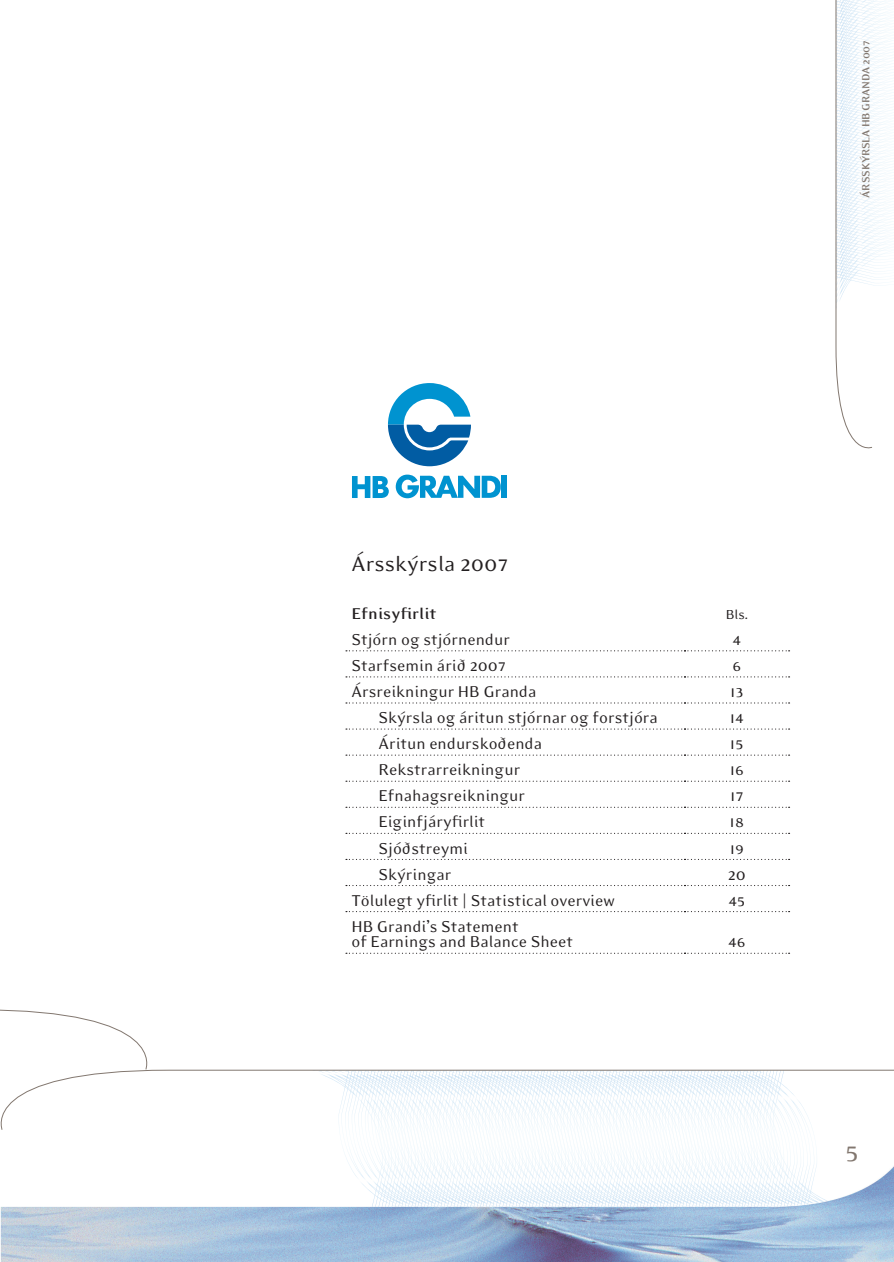
<style>
.page{position:relative;width:894px;height:1262px;background:#fff}
.page>*{position:absolute;margin:0;border:0;box-sizing:border-box;transform-origin:0 0}
.t1{font:30px "Eidetic Modern";color:#82776f}
.t2{font:24px "Eidetic Modern";color:#231f20}
.t3{font:18px/15.6px "Eidetic Modern";color:#231f20}
.t4{font:700 18px "Eidetic Modern";color:#231f20}
.t5{font:15px "Eidetic Modern";color:#231f20}
.t6{font:700 12px "Eidetic Modern";letter-spacing:-.02em;color:#82776f}
</style>
<div class="page">
<svg style="left:581px;top:1130px;width:194px;height:12px"></svg>
<svg style="left:346px;top:676px;width:443px;height:1px"></svg>
<svg style="left:346px;top:702px;width:443px;height:2px"></svg>
<svg style="left:346px;top:729px;width:443px;height:1px"></svg>
<svg style="left:346px;top:755px;width:443px;height:1px"></svg>
<svg style="left:346px;top:781px;width:443px;height:1px"></svg>
<svg style="left:346px;top:807px;width:443px;height:1px"></svg>
<svg style="left:346px;top:833px;width:443px;height:1px"></svg>
<svg style="left:346px;top:859px;width:443px;height:1px"></svg>
<svg style="left:346px;top:885px;width:443px;height:1px"></svg>
<svg style="left:346px;top:911px;width:443px;height:1px"></svg>
<svg style="left:346px;top:650px;width:443px;height:1px"></svg>
<svg style="left:352px;top:476px;width:37px;height:22px"></svg>
<div style="left:501px;top:476px;width:6px;height:22px;background:#0093d0"></div>
<svg style="left:396px;top:475px;width:105px;height:23px"></svg>
<svg style="left:388px;top:383px;width:83px;height:83px"></svg>
<svg style="left:1px;top:952px;width:893px;height:178px"></svg>
<svg style="left:1px;top:952px;width:169px;height:118px"></svg>
<img style="left:1px;top:1142px;width:893px;height:120px">
<svg style="left:835px;top:0;width:59px;height:449px"></svg>
<p class="t6" style="left:859px;top:198px;width:159px;rotate:-90deg">ÁRSSKÝRSLA HB GRANDA 2007</p>
<h2 class="t2" style="left:351px;top:551px;width:158px">Ársskýrsla 2007</h2>
<p class="t4" style="left:351px;top:605px;width:87px">Efnisyfirlit</p>
<p class="t5" style="left:725px;top:607px;width:24px">Bls.</p>
<p class="t3" style="left:351px;top:632px;width:160px">Stjórn og stjórnendur</p>
<p class="t3" style="left:732px;top:632px;width:10px">4</p>
<p class="t3" style="left:351px;top:658px;width:156px">Starfsemin árið 2007</p>
<p class="t3" style="left:732px;top:658px;width:10px">6</p>
<p class="t3" style="left:351px;top:684px;width:186px">Ársreikningur HB Granda</p>
<p class="t3" style="left:730px;top:684px;width:15px">13</p>
<p class="t3" style="left:378px;top:710px;width:281px">Skýrsla og áritun stjórnar og forstjóra</p>
<p class="t3" style="left:730px;top:710px;width:15px">14</p>
<p class="t3" style="left:378px;top:736px;width:165px">Áritun endurskoðenda</p>
<p class="t3" style="left:730px;top:736px;width:15px">15</p>
<p class="t3" style="left:378px;top:762px;width:143px">Rekstrarreikningur</p>
<p class="t3" style="left:730px;top:762px;width:16px">16</p>
<p class="t3" style="left:378px;top:788px;width:148px">Efnahagsreikningur</p>
<p class="t3" style="left:730px;top:788px;width:15px">17</p>
<p class="t3" style="left:378px;top:814px;width:108px">Eiginfjáryfirlit</p>
<p class="t3" style="left:729px;top:814px;width:16px">18</p>
<p class="t3" style="left:378px;top:840px;width:91px">Sjóðstreymi</p>
<p class="t3" style="left:729px;top:840px;width:16px">19</p>
<p class="t3" style="left:378px;top:866px;width:75px">Skýringar</p>
<p class="t3" style="left:728px;top:866px;width:20px">20</p>
<p class="t3" style="left:351px;top:892px;width:265px">Tölulegt yfirlit | Statistical overview</p>
<p class="t3" style="left:728px;top:892px;width:19px">45</p>
<p class="t3" style="left:351px;top:919px;width:223px">HB Grandi’s Statement<br>of Earnings and Balance Sheet</p>
<p class="t3" style="left:728px;top:934px;width:19px">46</p>
<h1 class="t1" style="left:845px;top:1136px;width:16px">5</h1>
</div>
